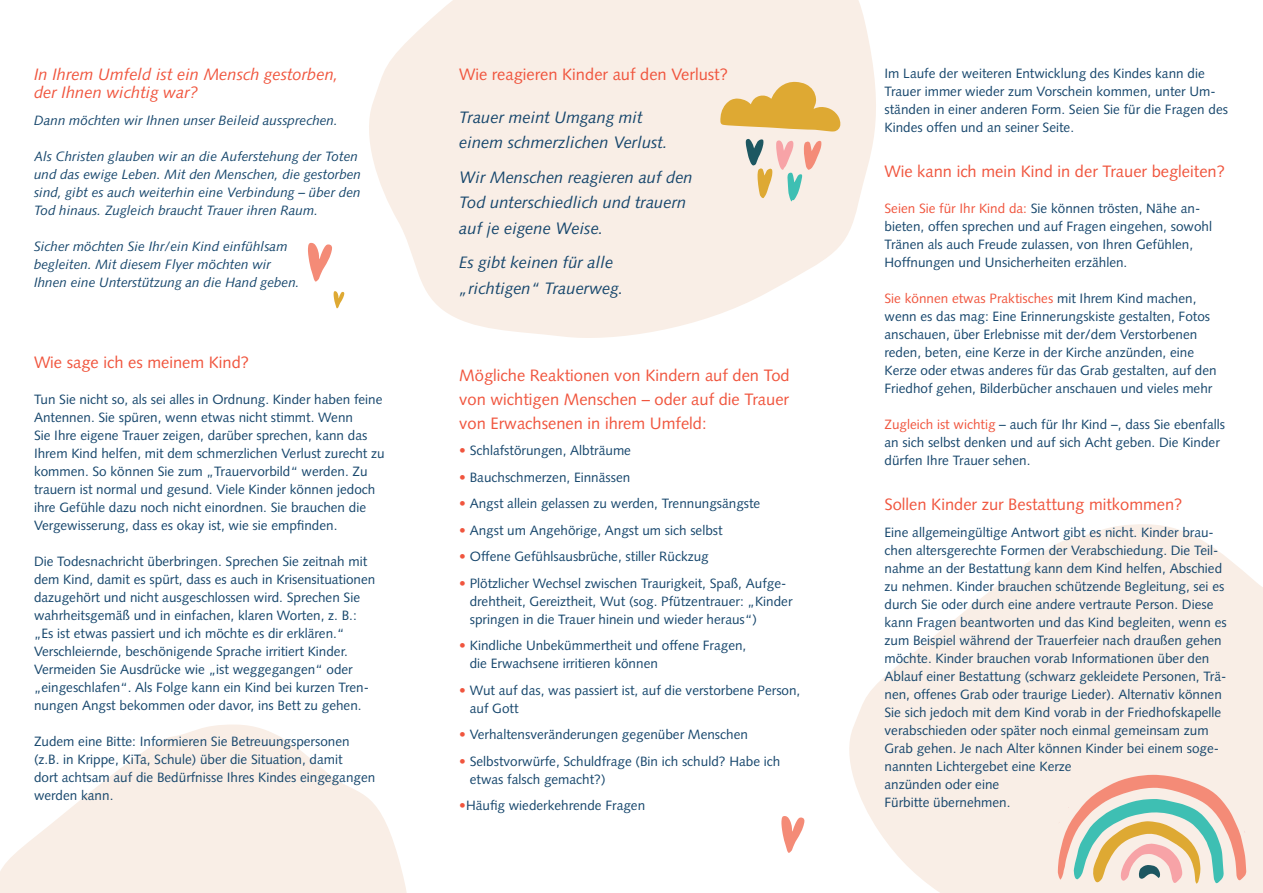
<style>
.page{position:relative;width:1263px;height:893px;background:#fff}
.page>*{position:absolute;margin:0;border:0;box-sizing:border-box;transform-origin:0 0}
.t1{font:16.5px/24px "Syntax LT Std";color:#f0553e;text-align:justify}
.t2{font:italic 16.5px/25.5px "Syntax LT Std";color:#16466c}
.t3{font:italic 16.5px/18px "Syntax LT Std";color:#f0553e}
.t4{font:13.5px/18px "Syntax LT Std";color:#16466c}
.t5{font:italic 13.5px/18px "Syntax LT Std";color:#16466c}
.s1{color:#f0553e}
</style>
<div class="page">
<svg style="left:369px;top:0;width:507px;height:338px;fill:#f9eee6"></svg>
<svg style="left:0;top:724px;width:407px;height:169px;fill:#f9eee6"></svg>
<svg style="left:849px;top:524px;width:414px;height:369px;fill:#f9eee6"></svg>
<svg style="left:781px;top:816px;width:24px;height:37px"></svg>
<svg style="left:699px;top:64px;width:161px;height:152px;background:#efdec4"></svg>
<svg style="left:1051px;top:770px;width:198px;height:123px;background:#ded1c0"></svg>
<svg style="left:308px;top:242px;width:37px;height:67px"></svg>
<p class="t3" style="left:34px;top:66px;width:306px">In Ihrem Umfeld ist ein Mensch gestorben, der Ihnen wichtig war?</p>
<p class="t5" style="left:34px;top:111px;width:305px">Dann möchten wir Ihnen unser Beileid aussprechen.</p>
<p class="t5" style="left:34px;top:147px;width:329px">Als Christen glauben wir an die Auferstehung der Toten und das ewige Leben. Mit den Menschen, die gestorben sind, gibt es auch weiterhin eine Verbindung – über den Tod hinaus. Zugleich braucht Trauer ihren Raum.</p>
<p class="t5" style="left:34px;top:237px;width:267px">Sicher möchten Sie Ihr/ein Kind einfühlsam begleiten. Mit diesem Flyer möchten wir<br>Ihnen eine Unterstützung an die Hand geben.</p>
<p class="t1" style="left:34px;top:350px;width:217px">Wie sage ich es meinem Kind?</p>
<p class="t4" style="left:34px;top:390px;width:352px">Tun Sie nicht so, als sei alles in Ordnung. Kinder haben feine Antennen. Sie spüren, wenn etwas nicht stimmt. Wenn<br>Sie Ihre eigene Trauer zeigen, darüber sprechen, kann das Ihrem Kind helfen, mit dem schmerzlichen Verlust zurecht zu kommen. So können Sie zum „Trauervorbild“ werden. Zu trauern ist normal und gesund. Viele Kinder können jedoch ihre Gefühle dazu noch nicht einordnen. Sie brauchen die Vergewisserung, dass es okay ist, wie sie empfinden.</p>
<p class="t4" style="left:34px;top:552px;width:343px">Die Todesnachricht überbringen. Sprechen Sie zeitnah mit dem Kind, damit es spürt, dass es auch in Krisensituationen dazugehört und nicht ausgeschlossen wird. Sprechen Sie wahrheitsgemäß und in einfachen, klaren Worten, z. B.: „Es ist etwas passiert und ich möchte es dir erklären.“ Verschleiernde, beschönigende Sprache irritiert Kinder.<br>Vermeiden Sie Ausdrücke wie „ist weggegangen“ oder „eingeschlafen“. Als Folge kann ein Kind bei kurzen Tren&shy;nungen Angst bekommen oder davor, ins Bett zu gehen.</p>
<p class="t4" style="left:34px;top:732px;width:343px">Zudem eine Bitte: Informieren Sie Betreuungspersonen (z.B. in Krippe, KiTa, Schule) über die Situation, damit<br>dort achtsam auf die Bedürfnisse Ihres Kindes eingegangen werden kann.</p>
<p class="t1" style="left:459px;top:63px;width:270px">Wie reagieren Kinder auf den Verlust?</p>
<p class="t2" style="left:459px;top:104px;width:210px">Trauer meint Umgang mit einem schmerzlichen Verlust.</p>
<p class="t2" style="left:459px;top:164px;width:235px">Wir Menschen reagieren auf den<br>Tod unterschiedlich und trauern auf je eigene Weise.</p>
<p class="t2" style="left:459px;top:250px;width:166px">Es gibt keinen für alle „richtigen“ Trauerweg.</p>
<p class="t1" style="left:459px;top:363px;width:332px">Mögliche Reaktionen von Kindern auf den Tod von wichtigen Menschen – oder auf die Trauer von Erwachsenen in ihrem Umfeld:</p>
<p class="t4" style="left:459px;top:442px;width:173px"><span class="s1">•</span> Schlafstörungen, Albträume</p>
<p class="t4" style="left:459px;top:468px;width:173px"><span class="s1">•</span> Bauchschmerzen, Einnässen</p>
<p class="t4" style="left:459px;top:495px;width:303px"><span class="s1">•</span> Angst allein gelassen zu werden, Trennungsängste</p>
<p class="t4" style="left:459px;top:521px;width:265px"><span class="s1">•</span> Angst um Angehörige, Angst um sich selbst</p>
<p class="t4" style="left:459px;top:548px;width:251px"><span class="s1">•</span> Offene Gefühlsausbrüche, stiller Rückzug</p>
<p class="t4" style="left:470px;top:574px;width:324px;text-indent:-11px"><span class="s1">•</span> Plötzlicher Wechsel zwischen Traurigkeit, Spaß, Aufge&shy;drehtheit, Gereiztheit, Wut (sog. Pfützentrauer: „Kinder springen in die Trauer hinein und wieder heraus“)</p>
<p class="t4" style="left:470px;top:637px;width:278px;text-indent:-11px"><span class="s1">•</span> Kindliche Unbekümmertheit und offene Fragen, die Erwachsene irritieren können</p>
<p class="t4" style="left:470px;top:681px;width:332px;text-indent:-11px"><span class="s1">•</span> Wut auf das, was passiert ist, auf die verstorbene Person, auf Gott</p>
<p class="t4" style="left:459px;top:726px;width:290px"><span class="s1">•</span> Verhaltensveränderungen gegenüber Menschen</p>
<p class="t4" style="left:470px;top:752px;width:312px;text-indent:-11px"><span class="s1">•</span> Selbstvorwürfe, Schuldfrage (Bin ich schuld? Habe ich etwas falsch gemacht?)</p>
<p class="t4" style="left:459px;top:797px;width:187px"><span class="s1">•</span>Häufig wiederkehrende Fragen</p>
<p class="t4" style="left:884px;top:64px;width:345px">Im Laufe der weiteren Entwicklung des Kindes kann die Trauer immer wieder zum Vorschein kommen, unter Um&shy;ständen in einer anderen Form. Seien Sie für die Fragen des Kindes offen und an seiner Seite.</p>
<p class="t1" style="left:884px;top:159px;width:342px">Wie kann ich mein Kind in der Trauer begleiten?</p>
<p class="t4" style="left:884px;top:199px;width:329px"><span class="s1">Seien Sie für Ihr Kind da:</span> Sie können trösten, Nähe an&shy;bieten, offen sprechen und auf Fragen eingehen, sowohl Tränen als auch Freude zulassen, von Ihren Gefühlen, Hoffnungen und Unsicherheiten erzählen.</p>
<p class="t4" style="left:884px;top:289px;width:334px"><span class="s1">Sie können etwas Praktisches</span> mit Ihrem Kind machen, wenn es das mag: Eine Erinnerungskiste gestalten, Fotos anschauen, über Erlebnisse mit der/dem Verstorbenen reden, beten, eine Kerze in der Kirche anzünden, eine Kerze oder etwas anderes für das Grab gestalten, auf den Friedhof gehen, Bilderbücher anschauen und vieles mehr</p>
<p class="t4" style="left:884px;top:415px;width:342px"><span class="s1">Zugleich ist wichtig</span> – auch für Ihr Kind –, dass Sie ebenfalls an sich selbst denken und auf sich Acht geben. Die Kinder dürfen Ihre Trauer sehen.</p>
<p class="t1" style="left:884px;top:492px;width:299px">Sollen Kinder zur Bestattung mitkommen?</p>
<p class="t4" style="left:884px;top:523px;width:344px">Eine allgemeingültige Antwort gibt es nicht. Kinder brau&shy;chen altersgerechte Formen der Verabschiedung. Die Teil&shy;nahme an der Bestattung kann dem Kind helfen, Abschied zu nehmen. Kinder brauchen schützende Begleitung, sei es durch Sie oder durch eine andere vertraute Person. Diese kann Fragen beantworten und das Kind begleiten, wenn es zum Beispiel während der Trauerfeier nach draußen gehen möchte. Kinder brauchen vorab Informationen über den Ablauf einer Bestattung (schwarz gekleidete Personen, Trä&shy;nen, offenes Grab oder traurige Lieder). Alternativ können Sie sich jedoch mit dem Kind vorab in der Friedhofskapelle verabschieden oder später noch einmal gemeinsam zum Grab gehen. Je nach Alter können Kinder bei einem soge&shy;nannten Lichtergebet eine Kerze<br>anzünden oder eine<br>Fürbitte übernehmen.</p>
</div>
